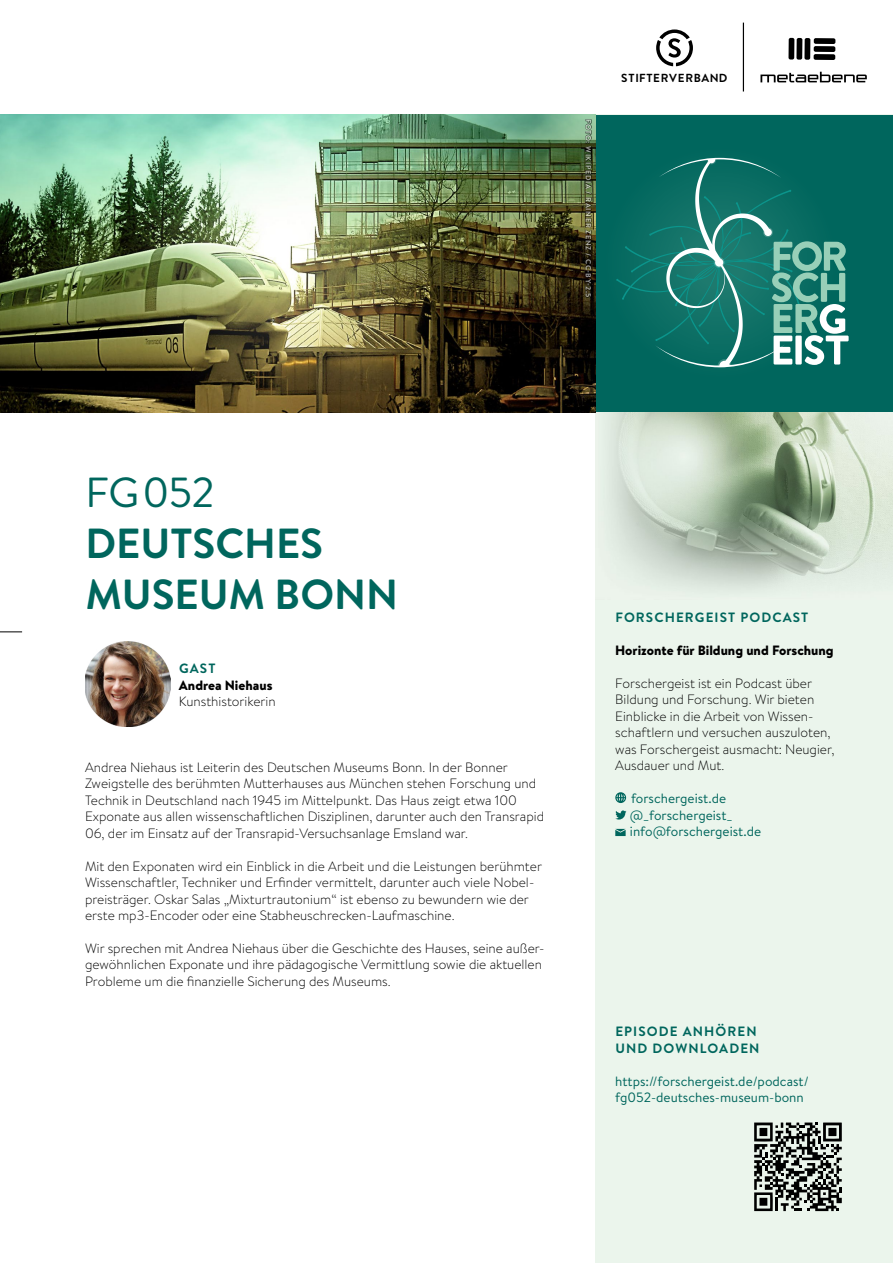
<style>
.page{position:relative;width:893px;height:1263px;background:#fff}
.page>*{position:absolute;margin:0;border:0;box-sizing:border-box;transform-origin:0 0}
.t1{font:700 42px/51px "Brandon Text";color:#00665d}
.t2{font:42px "Brandon Text";letter-spacing:-.015em;color:#00665d}
.t3{font:300 13.5px/16.5px "Brandon Text";color:#000}
.t4{font:13.5px/16.5px "Brandon Text";color:#00665d}
.t5{font:700 13.5px/16.5px "Brandon Text";letter-spacing:.08em;color:#00665d}
.t6{font:900 13.5px "Brandon Text";color:#000}
.t7{font:700 11.7px "Brandon Text";letter-spacing:.055em;color:#000}
.t8{font:700 7.5px "Brandon Text";letter-spacing:.08em;color:#fff}
</style>
<div class="page">
<svg style="left:656px;top:29px;width:37px;height:37px"></svg>
<hr style="left:743px;top:23px;width:1px;height:69px;background:#000">
<svg style="left:760px;top:72px;width:107px;height:10px"></svg>
<div style="left:814px;top:54px;width:21px;height:6px;background:#000;border-radius:2px"></div>
<div style="left:814px;top:46px;width:21px;height:6px;background:#000;border-radius:2px"></div>
<div style="left:814px;top:38px;width:21px;height:6px;background:#000;border-radius:2px"></div>
<div style="left:804px;top:38px;width:6px;height:22px;background:#000;border-radius:2px"></div>
<div style="left:796px;top:38px;width:6px;height:22px;background:#000;border-radius:2px"></div>
<div style="left:788px;top:38px;width:6px;height:22px;background:#000;border-radius:2px"></div>
<div style="left:595px;top:115px;width:298px;height:1148px;background:#ebf5ec"></div>
<div style="left:595px;top:115px;width:298px;height:297px;background:#00665d"></div>
<svg style="left:616px;top:158px;width:233px;height:209px"></svg>
<img style="left:595px;top:412px;width:298px;height:178px">
<img style="left:85px;top:641px;width:85px;height:85px">
<img style="left:0;top:115px;width:595px;height:297px">
<svg style="left:584px;top:119px;width:9px;height:180px;background:#363b21"></svg>
<svg style="left:615px;top:792px;width:11px;height:11px"></svg>
<svg style="left:615px;top:810px;width:11px;height:9px"></svg>
<svg style="left:615px;top:829px;width:11px;height:7px"></svg>
<svg style="left:754px;top:1122px;width:88px;height:89px"></svg>
<svg style="left:0;top:631px;width:22px;height:1px"></svg>
<p class="t8" style="left:594px;top:119px;width:180px;rotate:90deg">FOTO: WIKIPEDIA / RAINER ZENZ / CC-BY-2.5</p>
<p class="t7" style="left:621px;top:70px;width:108px">STIFTERVERBAND</p>
<h1 class="t2" style="left:85px;top:463px;width:131px">FG052</h1>
<h1 class="t1" style="left:85px;top:517px;width:314px">DEUTSCHES<br>MUSEUM BONN</h1>
<p class="t5" style="left:179px;top:660px;width:38px">GAST</p>
<p class="t6" style="left:179px;top:675px;width:95px">Andrea Niehaus</p>
<p class="t3" style="left:179px;top:693px;width:98px">Kunsthistorikerin</p>
<p class="t3" style="left:85px;top:758px;width:461px">Andrea Niehaus ist Leiterin des Deutschen Museums Bonn. In der Bonner Zweigstelle des berühmten Mutterhauses aus München stehen Forschung und Technik in Deutschland nach 1945 im Mittelpunkt. Das Haus zeigt etwa 100<br>Exponate aus allen wissenschaftlichen Disziplinen, darunter auch den Transrapid 06, der im Einsatz auf der Transrapid-Versuchsanlage Emsland war.</p>
<p class="t3" style="left:85px;top:857px;width:458px">Mit den Exponaten wird ein Einblick in die Arbeit und die Leistungen berühmter Wissenschaftler, Techniker und Erfinder vermittelt, darunter auch viele Nobel&shy;preisträger. Oskar Salas „Mixturtrautonium“ ist ebenso zu bewundern wie der erste mp3-Encoder oder eine Stabheuschrecken-Laufmaschine.</p>
<p class="t3" style="left:85px;top:939px;width:461px">Wir sprechen mit Andrea Niehaus über die Geschichte des Hauses, seine außer&shy;gewöhnlichen Exponate und ihre pädagogische Vermittlung sowie die aktuellen<br>Probleme um die finanzielle Sicherung des Museums.</p>
<p class="t5" style="left:615px;top:609px;width:194px">FORSCHERGEIST PODCAST</p>
<p class="t6" style="left:615px;top:641px;width:220px">Horizonte für Bildung und Forschung</p>
<p class="t3" style="left:615px;top:674px;width:221px">Forschergeist ist ein Podcast über Bildung und Forschung. Wir bieten Einblicke in die Arbeit von Wissen&shy;schaftlern und versuchen auszuloten, was Forschergeist ausmacht: Neugier, Ausdauer und Mut.</p>
<p class="t4" style="left:630px;top:790px;width:133px">forschergeist.de @_forschergeist_ info@forschergeist.de</p>
<p class="t5" style="left:615px;top:1023px;width:146px">EPISODE ANHÖREN<br>UND DOWNLOADEN</p>
<p class="t4" style="left:615px;top:1072px;width:195px">https://forschergeist.de/podcast/ fg052-deutsches-museum-bonn</p>
</div>
